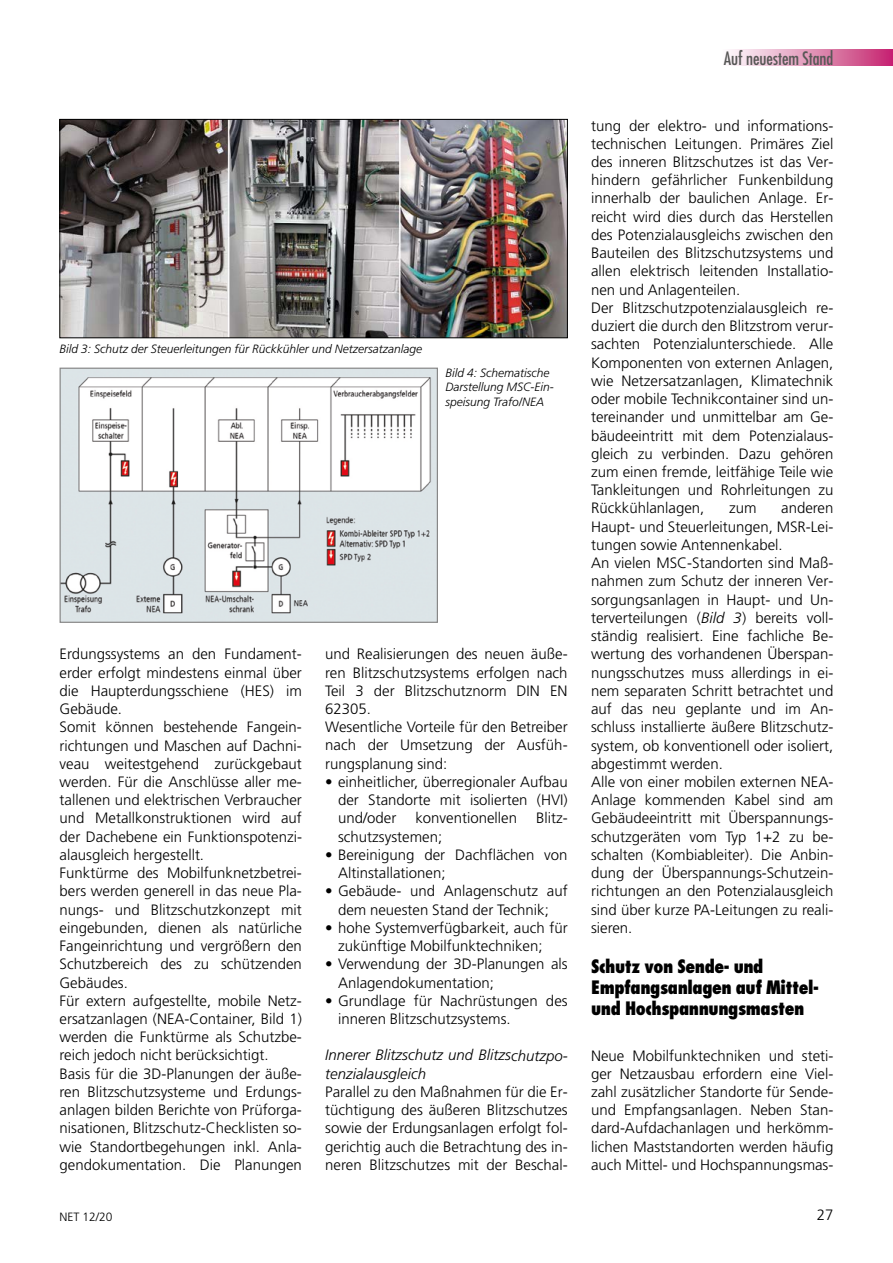
<style>
.page{position:relative;width:893px;height:1263px;background:#fff}
.page>*{position:absolute;margin:0;border:0;box-sizing:border-box;transform-origin:0 0}
.t1{font:800 condensed 18px/21px "Futura";letter-spacing:-.025em;color:#000}
.t2{font:condensed 18px "Futura";color:#575756}
.t3{font:300 15px/18.3px "Frutiger";color:#000}
.t4{font:italic 300 15px/18.3px "Frutiger";color:#000}
.t5{font:italic 300 12px/14.9px "Frutiger";color:#000}
.t6{font:300 12px "Frutiger";color:#000}
.s1{font-style:italic}
</style>
<div class="page">
<div style="left:723px;top:50px;width:170px;height:16px;background:linear-gradient(to right,#fff,#c62a72)"></div>
<img style="left:62px;top:121px;width:504px;height:215px">
<div style="left:60px;top:119px;width:508px;height:219px;border:1px solid #000"></div>
<img style="left:62px;top:370px;width:374px;height:251px">
<div style="left:60px;top:368px;width:378px;height:255px;border:1px solid #878787"></div>
<p class="t5" style="left:60px;top:341px;width:364px">Bild 3: Schutz der Steuerleitungen für Rückkühler und Netzersatzanlage</p>
<p class="t5" style="left:446px;top:365px;width:110px">Bild 4: Schematische<br>Darstellung MSC-Ein&shy;speisung Trafo/NEA</p>
<p class="t3" style="left:59px;top:645px;width:244px">Erdungssystems an den Fundament&shy;erder erfolgt mindestens einmal über die Haupterdungsschiene (HES) im Gebäude.<br>Somit können bestehende Fangein&shy;richtungen und Maschen auf Dachni&shy;veau weitestgehend zurückgebaut werden. Für die Anschlüsse aller me&shy;tallenen und elektrischen Verbraucher und Metallkonstruktionen wird auf der Dachebene ein Funktionspotenzi&shy;alausgleich hergestellt.<br>Funktürme des Mobilfunknetzbetrei&shy;bers werden generell in das neue Pla&shy;nungs- und Blitzschutzkonzept mit eingebunden, dienen als natürliche Fangeinrichtung und vergrößern den Schutzbereich des zu schützenden Gebäudes.<br>Für extern aufgestellte, mobile Netz&shy;ersatzanlagen (NEA-Container, Bild 1) werden die Funktürme als Schutzbe&shy;reich jedoch nicht berücksichtigt.<br>Basis für die 3D-Planungen der äuße&shy;ren Blitzschutzsysteme und Erdungs&shy;anlagen bilden Berichte von Prüforga&shy;nisationen, Blitzschutz-Checklisten so&shy;wie Standortbegehungen inkl. Anla&shy;gendokumentation. Die Planungen</p>
<p class="t3" style="left:325px;top:645px;width:244px">und Realisierungen des neuen äuße&shy;ren Blitzschutzsystems erfolgen nach<br>Teil 3 der Blitzschutznorm DIN EN<br>62305.<br>Wesentliche Vorteile für den Betreiber nach der Umsetzung der Ausfüh&shy;rungsplanung sind:</p>
<p class="t3" style="left:338px;top:773px;width:231px;text-align:justify;text-indent:-13px">• einheitlicher, überregionaler Aufbau der Standorte mit isolierten (HVI) und/oder</p>
<p class="t3" style="left:415px;top:809px;width:103px">konventionellen</p>
<p class="t3" style="left:536px;top:809px;width:33px">Blitz-</p>
<p class="t3" style="left:338px;top:827px;width:106px">schutzsystemen;</p>
<p class="t3" style="left:338px;top:846px;width:231px;text-indent:-13px">• Bereinigung der Dachflächen von<br>Altinstallationen;</p>
<p class="t3" style="left:325px;top:882px;width:244px;text-align:center">• Gebäude- und Anlagenschutz auf dem neuesten Stand der Technik;</p>
<p class="t3" style="left:338px;top:919px;width:231px;text-indent:-13px">• hohe Systemverfügbarkeit, auch für zukünftige Mobilfunktechniken;</p>
<p class="t3" style="left:338px;top:955px;width:231px;text-indent:-13px">• Verwendung der 3D-Planungen als<br>Anlagendokumentation;</p>
<p class="t3" style="left:338px;top:992px;width:231px;text-indent:-13px">• Grundlage für Nachrüstungen des inneren Blitzschutzsystems.</p>
<p class="t4" style="left:325px;top:1046px;width:244px">Innerer Blitzschutz und Blitzschutzpo&shy;tenzialausgleich</p>
<p class="t3" style="left:325px;top:1083px;width:244px;text-align:justify">Parallel zu den Maßnahmen für die Er&shy;tüchtigung des äußeren Blitzschutzes sowie der Erdungsanlagen erfolgt fol&shy;gerichtig auch die Betrachtung des in&shy;neren Blitzschutzes mit der Beschal-</p>
<p class="t2" style="left:724px;top:47px;width:111px">Auf neuestem Stand</p>
<p class="t3" style="left:591px;top:116px;width:244px">tung der elektro- und informations&shy;technischen Leitungen. Primäres Ziel des inneren Blitzschutzes ist das Ver&shy;hindern gefährlicher Funkenbildung innerhalb der baulichen Anlage. Er&shy;reicht wird dies durch das Herstellen des Potenzialausgleichs zwischen den Bauteilen des Blitzschutzsystems und allen elektrisch leitenden Installatio&shy;nen und Anlagenteilen.<br>Der Blitzschutzpotenzialausgleich re&shy;duziert die durch den Blitzstrom verur&shy;sachten Potenzialunterschiede. Alle Komponenten von externen Anlagen, wie Netzersatzanlagen, Klimatechnik oder mobile Technikcontainer sind un&shy;tereinander und unmittelbar am Ge&shy;bäudeeintritt mit dem Potenzialaus&shy;gleich zu verbinden. Dazu gehören zum einen fremde, leitfähige Teile wie Tankleitungen und Rohrleitungen zu Rückkühlanlagen,</p>
<p class="t3" style="left:591px;top:499px;width:244px;text-indent:190px">anderen Haupt- und Steuerleitungen, MSR-Lei&shy;tungen sowie Antennenkabel.<br>An vielen MSC-Standorten sind Maß&shy;nahmen zum Schutz der inneren Ver&shy;sorgungsanlagen in Haupt- und Un&shy;terverteilungen (<span class="s1">Bild 3</span>) bereits voll&shy;ständig realisiert. Eine fachliche Be&shy;wertung des vorhandenen Überspan&shy;nungsschutzes muss allerdings in ei&shy;nem separaten Schritt betrachtet und auf das neu geplante und im An&shy;schluss installierte äußere Blitzschutz&shy;system, ob konventionell oder isoliert, abgestimmt werden.<br>Alle von einer mobilen externen NEA-Anlage kommenden Kabel sind am Gebäudeeintritt mit Überspannungs&shy;schutzgeräten vom Typ 1+2 zu be&shy;schalten (Kombiableiter). Die Anbin&shy;dung der Überspannungs-Schutzein&shy;richtungen an den Potenzialausgleich sind über kurze PA-Leitungen zu reali&shy;sieren.</p>
<p class="t1" style="left:591px;top:955px;width:229px">Schutz von Sende- und<br>Empfangsanlagen auf Mittel&shy;und Hochspannungsmasten</p>
<p class="t3" style="left:591px;top:1046px;width:244px;text-align:justify">Neue Mobilfunktechniken und steti&shy;ger Netzausbau erfordern eine Viel&shy;zahl zusätzlicher Standorte für Sende&shy;und Empfangsanlagen. Neben Stan&shy;dard-Aufdachanlagen und herkömm&shy;lichen Maststandorten werden häufig auch Mittel- und Hochspannungsmas-</p>
<p class="t3" style="left:729px;top:499px;width:29px">zum</p>
<p class="t6" style="left:60px;top:1210px;width:55px">NET 12/20</p>
<p class="t3" style="left:817px;top:1206px;width:18px">27</p>
</div>
